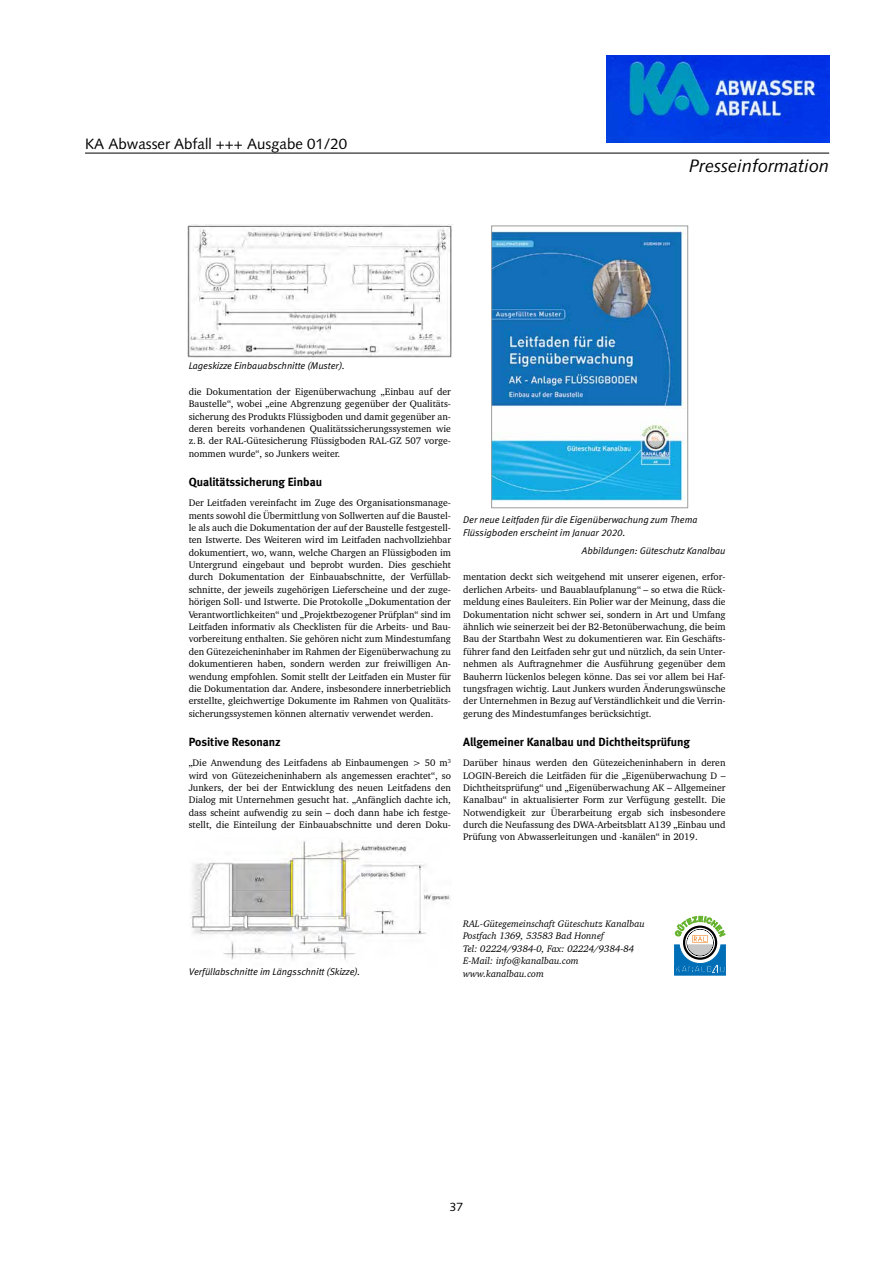
<style>
.page{position:relative;width:893px;height:1263px;background:#fff}
.page>*{position:absolute;margin:0;border:0;box-sizing:border-box;transform-origin:0 0}
.t1{font:italic 18px "Syntax LT Std";color:#000}
.t2{font:15px "Syntax LT Std";color:#000}
.t3{font:12px "Syntax LT Std";color:#000}
.t4{font:11.85px "Meta Bold LF";color:#000}
.t5{font:9.75px/12.5px "Charter BT";color:#000;text-align:justify}
.t6{font:italic 9.75px/12.5px "Meta Normal LF";color:#000}
.t7{font:italic 9.75px/12.5px "Charter BT";color:#000}
</style>
<div class="page">
<img style="left:606px;top:55px;width:223px;height:87px">
<hr style="left:85px;top:153px;width:744px;height:1px;background:#000">
<svg style="left:674px;top:916px;width:52px;height:59px"></svg>
<img style="left:188px;top:225px;width:264px;height:132px">
<img style="left:493px;top:228px;width:193px;height:273px">
<div style="left:491px;top:226px;width:197px;height:282px;border:1px solid #9d9d9c"></div>
<img style="left:191px;top:840px;width:259px;height:120px">
<h2 class="t2" style="left:85px;top:135px;width:264px">KA Abwasser Abfall +++ Ausgabe 01/20</h2>
<h1 class="t1" style="left:689px;top:155px;width:142px">Presseinformation</h1>
<p class="t6" style="left:189px;top:359px;width:158px">Lageskizze Einbauabschnitte (Muster).</p>
<p class="t5" style="left:189px;top:385px;width:264px">die Dokumentation der Eigenüberwachung „Einbau auf der Baustelle“, wobei „eine Abgrenzung gegenüber der Qualitäts&shy;sicherung des Produkts Flüssigboden und damit gegenüber an&shy;deren bereits vorhandenen Qualitätssicherungssystemen wie z. B. der RAL-Gütesicherung Flüssigboden RAL-GZ 507 vorge&shy;nommen wurde“, so Junkers weiter.</p>
<p class="t4" style="left:189px;top:475px;width:135px">Qualitätssicherung Einbau</p>
<p class="t5" style="left:189px;top:496px;width:264px">Der Leitfaden vereinfacht im Zuge des Organisationsmanage&shy;ments sowohl die Übermittlung von Sollwerten auf die Baustel&shy;le als auch die Dokumentation der auf der Baustelle festgestell&shy;ten Istwerte. Des Weiteren wird im Leitfaden nachvollziehbar dokumentiert, wo, wann, welche Chargen an Flüssigboden im Untergrund eingebaut und beprobt wurden. Dies geschieht durch Dokumentation der Einbauabschnitte, der Verfüllab&shy;schnitte, der jeweils zugehörigen Lieferscheine und der zuge&shy;hörigen Soll- und Istwerte. Die Protokolle „Dokumentation der Verantwortlichkeiten“ und „Projektbezogener Prüfplan“ sind im Leitfaden informativ als Checklisten für die Arbeits- und Bau&shy;vorbereitung enthalten. Sie gehören nicht zum Mindestumfang den Gütezeicheninhaber im Rahmen der Eigenüberwachung zu dokumentieren haben, sondern werden zur freiwilligen An&shy;wendung empfohlen. Somit stellt der Leitfaden ein Muster für die Dokumentation dar. Andere, insbesondere innerbetrieblich erstellte, gleichwertige Dokumente im Rahmen von Qualitäts&shy;sicherungssystemen können alternativ verwendet werden.</p>
<p class="t4" style="left:189px;top:735px;width:94px">Positive Resonanz</p>
<p class="t5" style="left:189px;top:756px;width:264px">„Die Anwendung des Leitfadens ab Einbaumengen &gt; 50 m<sup>3 </sup>wird von Gütezeicheninhabern als angemessen erachtet“, so Junkers, der bei der Entwicklung des neuen Leitfadens den Dialog mit Unternehmen gesucht hat. „Anfänglich dachte ich, dass scheint aufwendig zu sein – doch dann habe ich festge&shy;stellt, die Einteilung der Einbauabschnitte und deren Doku-</p>
<p class="t6" style="left:463px;top:513px;width:236px">Der neue Leitfaden für die Eigenüberwachung zum Thema<br>Flüssigboden erscheint im Januar 2020.</p>
<p class="t6" style="left:582px;top:544px;width:145px">Abbildungen: Güteschutz Kanalbau</p>
<p class="t5" style="left:463px;top:571px;width:264px">mentation deckt sich weitgehend mit unserer eigenen, erfor&shy;derlichen Arbeits- und Bauablaufplanung“ – so etwa die Rück&shy;meldung eines Bauleiters. Ein Polier war der Meinung, dass die Dokumentation nicht schwer sei, sondern in Art und Umfang ähnlich wie seinerzeit bei der B2-Betonüberwachung, die beim Bau der Startbahn West zu dokumentieren war. Ein Geschäfts&shy;führer fand den Leitfaden sehr gut und nützlich, da sein Unter&shy;nehmen als Auftragnehmer die Ausführung gegenüber dem Bauherrn lückenlos belegen könne. Das sei vor allem bei Haf&shy;tungsfragen wichtig. Laut Junkers wurden Änderungswünsche der Unternehmen in Bezug auf Verständlichkeit und die Verrin&shy;gerung des Mindestumfanges berücksichtigt.</p>
<p class="t4" style="left:463px;top:735px;width:228px">Allgemeiner Kanalbau und Dichtheitsprüfung</p>
<p class="t5" style="left:463px;top:756px;width:264px">Darüber hinaus werden den Gütezeicheninhabern in deren LOGIN-Bereich die Leitfäden für die „Eigenüberwachung D – Dichtheitsprüfung“ und „Eigenüberwachung AK – Allgemeiner Kanalbau“ in aktualisierter Form zur Verfügung gestellt. Die Notwendigkeit zur Überarbeitung ergab sich insbesondere durch die Neufassung des DWA-Arbeitsblatt A139 „Einbau und Prüfung von Abwasserleitungen und -kanälen“ in 2019.</p>
<p class="t6" style="left:189px;top:965px;width:173px">Verfüllabschnitte im Längsschnitt (Skizze).</p>
<p class="t7" style="left:463px;top:917px;width:183px">RAL-Gütegemeinschaft Güteschutz Kanalbau<br>Postfach 1369, 53583 Bad Honnef<br>Tel: 02224/9384-0, Fax: 02224/9384-84<br>E-Mail: info@kanalbau.com www.kanalbau.com</p>
<p class="t3" style="left:450px;top:1200px;width:15px">37</p>
</div>
